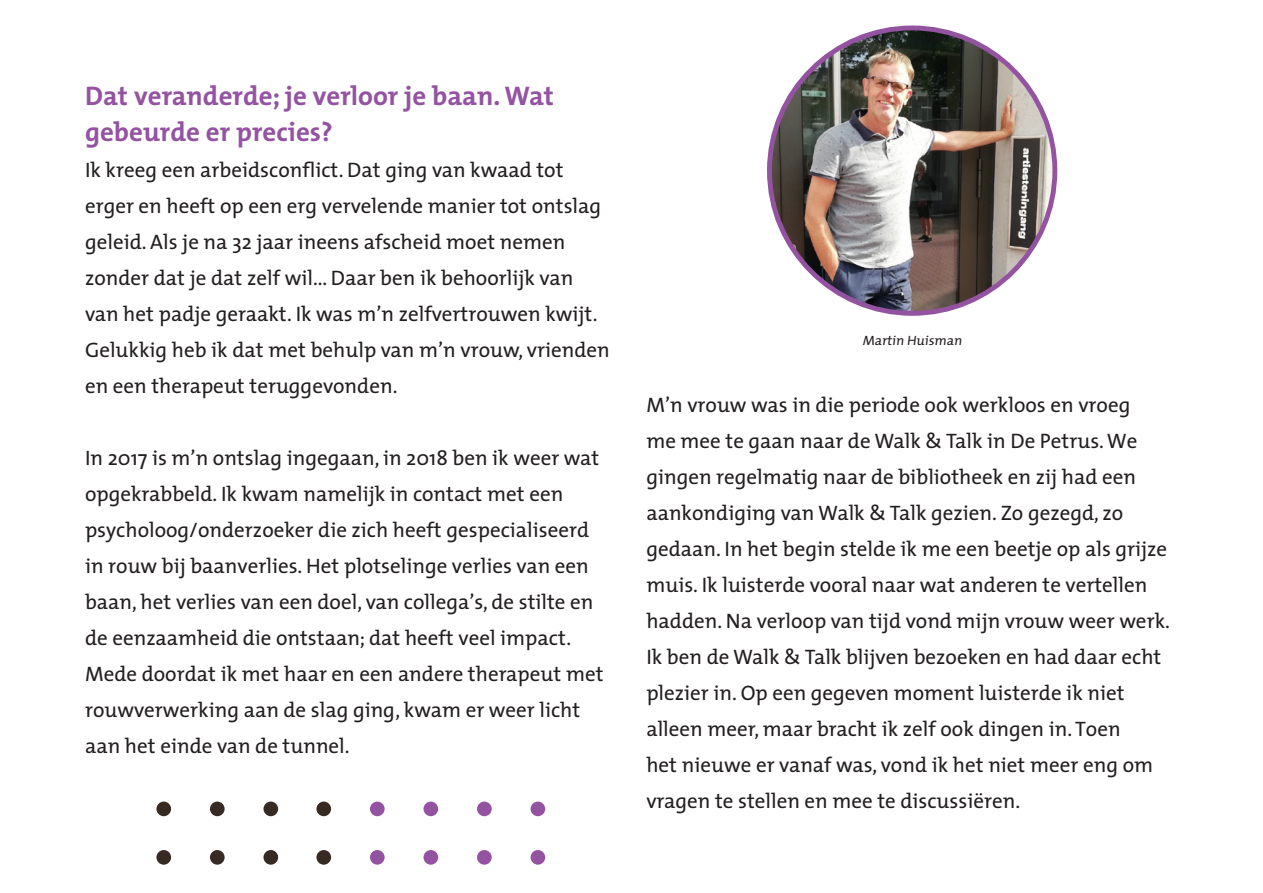
<style>
.page{position:relative;width:1263px;height:893px;background:#fff}
.page>*{position:absolute;margin:0;border:0;box-sizing:border-box;transform-origin:0 0}
.t1{font:700 27px/36px "The Mix";color:#9453a1}
.t2{font:21px/36px "The Mix";color:#231f20}
.t3{font:13.5px "The Mix";color:#231f20}
</style>
<div class="page">
<div style="left:530px;top:850px;width:15px;height:15px;background:#9453a1;border-radius:50%"></div>
<div style="left:477px;top:850px;width:15px;height:15px;background:#9453a1;border-radius:50%"></div>
<div style="left:423px;top:850px;width:15px;height:15px;background:#9453a1;border-radius:50%"></div>
<div style="left:370px;top:850px;width:15px;height:15px;background:#9453a1;border-radius:50%"></div>
<div style="left:316px;top:850px;width:15px;height:15px;background:#372a23;border-radius:50%"></div>
<div style="left:530px;top:801px;width:15px;height:15px;background:#9453a1;border-radius:50%"></div>
<div style="left:477px;top:801px;width:15px;height:15px;background:#9453a1;border-radius:50%"></div>
<div style="left:423px;top:801px;width:15px;height:15px;background:#9453a1;border-radius:50%"></div>
<div style="left:370px;top:801px;width:15px;height:15px;background:#9453a1;border-radius:50%"></div>
<div style="left:316px;top:801px;width:15px;height:15px;background:#372a23;border-radius:50%"></div>
<div style="left:263px;top:850px;width:15px;height:15px;background:#372a23;border-radius:50%"></div>
<div style="left:210px;top:850px;width:15px;height:15px;background:#372a23;border-radius:50%"></div>
<div style="left:156px;top:850px;width:15px;height:15px;background:#372a23;border-radius:50%"></div>
<div style="left:263px;top:801px;width:15px;height:15px;background:#372a23;border-radius:50%"></div>
<div style="left:210px;top:801px;width:15px;height:15px;background:#372a23;border-radius:50%"></div>
<div style="left:156px;top:801px;width:15px;height:15px;background:#372a23;border-radius:50%"></div>
<img style="left:769px;top:28px;width:286px;height:285px;border-radius:143px">
<p class="t1" style="left:85px;top:77px;width:471px">Dat veranderde; je verloor je baan. Wat gebeurde er precies?</p>
<p class="t2" style="left:85px;top:152px;width:526px">Ik kreeg een arbeidsconflict. Dat ging van kwaad tot erger en heeft op een erg vervelende manier tot ontslag geleid. Als je na 32 jaar ineens afscheid moet nemen zonder dat je dat zelf wil... Daar ben ik behoorlijk van van het padje geraakt. Ik was m’n zelfvertrouwen kwijt.<br>Gelukkig heb ik dat met behulp van m’n vrouw, vrienden en een therapeut teruggevonden.</p>
<p class="t2" style="left:85px;top:440px;width:520px">In 2017 is m’n ontslag ingegaan, in 2018 ben ik weer wat opgekrabbeld. Ik kwam namelijk in contact met een psycholoog/onderzoeker die zich heeft gespecialiseerd in rouw bij baanverlies. Het plotselinge verlies van een baan, het verlies van een doel, van collega’s, de stilte en de eenzaamheid die ontstaan; dat heeft veel impact.<br>Mede doordat ik met haar en een andere therapeut met rouwverwerking aan de slag ging, kwam er weer licht aan het einde van de tunnel.</p>
<p class="t3" style="left:862px;top:329px;width:103px">Martin Huisman</p>
<p class="t2" style="left:646px;top:387px;width:525px">M’n vrouw was in die periode ook werkloos en vroeg<br>me mee te gaan naar de Walk &amp; Talk in De Petrus. We gingen regelmatig naar de bibliotheek en zij had een aankondiging van Walk &amp; Talk gezien. Zo gezegd, zo gedaan. In het begin stelde ik me een beetje op als grijze muis. Ik luisterde vooral naar wat anderen te vertellen hadden. Na verloop van tijd vond mijn vrouw weer werk.<br>Ik ben de Walk &amp; Talk blijven bezoeken en had daar echt plezier in. Op een gegeven moment luisterde ik niet alleen meer, maar bracht ik zelf ook dingen in. Toen<br>het nieuwe er vanaf was, vond ik het niet meer eng om vragen te stellen en mee te discussiëren.</p>
</div>
